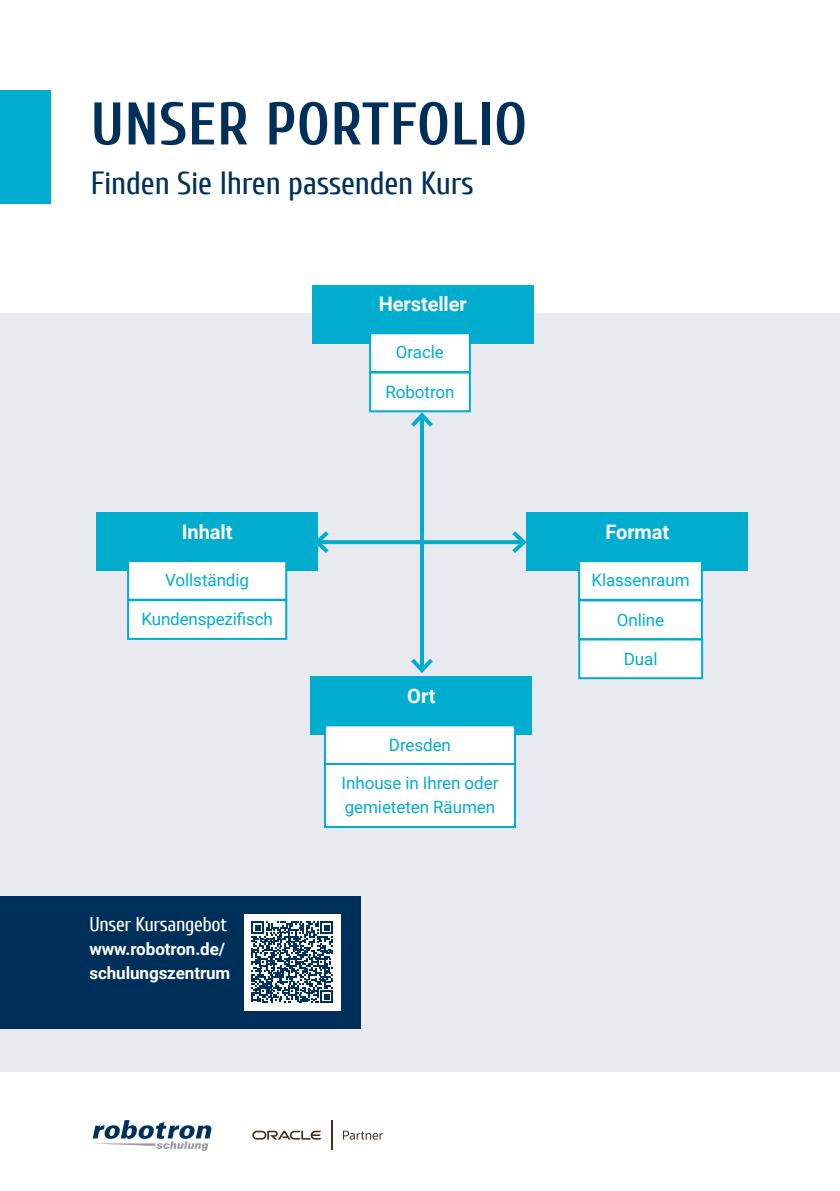
<style>
.page{position:relative;width:840px;height:1191px;background:#fff}
.page>*{position:absolute;margin:0;border:0;box-sizing:border-box;transform-origin:0 0}
.t1{font:700 60px "Cuprum";letter-spacing:.01em;color:#00305a}
.t2{font:32px "Cuprum";letter-spacing:-.01em;color:#00305a}
.t3{font:700 20px "Roboto";letter-spacing:-.005em;color:#fff}
.t4{font:20px "Cuprum";letter-spacing:-.02em;color:#fff}
.t5{font:17px/24px "Roboto";letter-spacing:-.005em;color:#00adcf}
.t6{font:700 17px/24px "Roboto";letter-spacing:-.005em;color:#fff}
</style>
<div class="page">
<div style="left:0;top:314px;width:839px;height:757px;background:#e8eaf0"></div>
<svg style="left:92px;top:1120px;width:119px;height:31px"></svg>
<hr style="left:420px;top:415px;width:4px;height:255px;background:#00adcf">
<svg style="left:406px;top:412px;width:31px;height:15px"></svg>
<svg style="left:411px;top:658px;width:22px;height:15px"></svg>
<svg style="left:333px;top:540px;width:174px;height:4px"></svg>
<svg style="left:317px;top:527px;width:16px;height:30px"></svg>
<svg style="left:507px;top:531px;width:19px;height:22px"></svg>
<hr style="left:331px;top:1120px;width:1px;height:30px;background:#452f1b">
<svg style="left:252px;top:1130px;width:69px;height:9px"></svg>
<svg style="left:343px;top:1130px;width:39px;height:9px"></svg>
<div style="left:0;top:91px;width:51px;height:113px;background:#00adcf"></div>
<div style="left:0;top:896px;width:360px;height:132px;background:#00305a"></div>
<div style="left:244px;top:914px;width:96px;height:96px;background:#fff"></div>
<svg style="left:251px;top:921px;width:82px;height:82px"></svg>
<div style="left:312px;top:285px;width:221px;height:58px;background:#00adcf"></div>
<div style="left:370px;top:333px;width:99px;height:39px;background:#fff"></div>
<div style="left:369px;top:332px;width:101px;height:41px;border:2px solid #00adcf"></div>
<div style="left:370px;top:372px;width:99px;height:39px;background:#fff"></div>
<div style="left:369px;top:371px;width:101px;height:41px;border:2px solid #00adcf"></div>
<div style="left:96px;top:512px;width:221px;height:59px;background:#00adcf"></div>
<div style="left:128px;top:561px;width:158px;height:39px;background:#fff"></div>
<div style="left:127px;top:560px;width:160px;height:41px;border:2px solid #00adcf"></div>
<div style="left:128px;top:600px;width:158px;height:39px;background:#fff"></div>
<div style="left:127px;top:599px;width:160px;height:41px;border:2px solid #00adcf"></div>
<div style="left:526px;top:512px;width:221px;height:59px;background:#00adcf"></div>
<div style="left:578px;top:561px;width:123px;height:39px;background:#fff"></div>
<div style="left:577px;top:560px;width:125px;height:41px;border:2px solid #00adcf"></div>
<div style="left:578px;top:600px;width:123px;height:39px;background:#fff"></div>
<div style="left:577px;top:599px;width:125px;height:41px;border:2px solid #00adcf"></div>
<div style="left:579px;top:639px;width:122px;height:39px;background:#fff"></div>
<div style="left:578px;top:638px;width:124px;height:41px;border:2px solid #00adcf"></div>
<div style="left:310px;top:676px;width:221px;height:59px;background:#00adcf"></div>
<div style="left:325px;top:725px;width:189px;height:39px;background:#fff"></div>
<div style="left:324px;top:724px;width:191px;height:41px;border:2px solid #00adcf"></div>
<div style="left:325px;top:764px;width:189px;height:63px;background:#fff"></div>
<div style="left:324px;top:763px;width:191px;height:65px;border:2px solid #00adcf"></div>
<h1 class="t1" style="left:91px;top:91px;width:437px">UNSER PORTFOLIO</h1>
<h2 class="t2" style="left:91px;top:165px;width:384px">Finden Sie Ihren passenden Kurs</h2>
<p class="t3" style="left:182px;top:517px;width:52px">Inhalt</p>
<p class="t5" style="left:165px;top:567px;width:85px">Vollständig</p>
<p class="t5" style="left:141px;top:606px;width:133px">Kundenspezifisch</p>
<p class="t4" style="left:89px;top:913px;width:139px">Unser Kursangebot</p>
<p class="t6" style="left:89px;top:936px;width:142px">www.robotron.de/ schulungszentrum</p>
<p class="t3" style="left:378px;top:290px;width:89px">Hersteller</p>
<p class="t5" style="left:396px;top:340px;width:49px">Oracle</p>
<p class="t5" style="left:385px;top:379px;width:71px">Robotron</p>
<p class="t3" style="left:407px;top:681px;width:30px">Ort</p>
<p class="t5" style="left:389px;top:732px;width:64px">Dresden</p>
<p class="t5" style="left:341px;top:770px;width:158px">Inhouse in Ihren oder gemieteten Räumen</p>
<p class="t3" style="left:605px;top:517px;width:65px">Format</p>
<p class="t5" style="left:591px;top:567px;width:100px">Klassenraum</p>
<p class="t5" style="left:616px;top:607px;width:49px">Online</p>
<p class="t5" style="left:623px;top:646px;width:35px">Dual</p>
</div>
